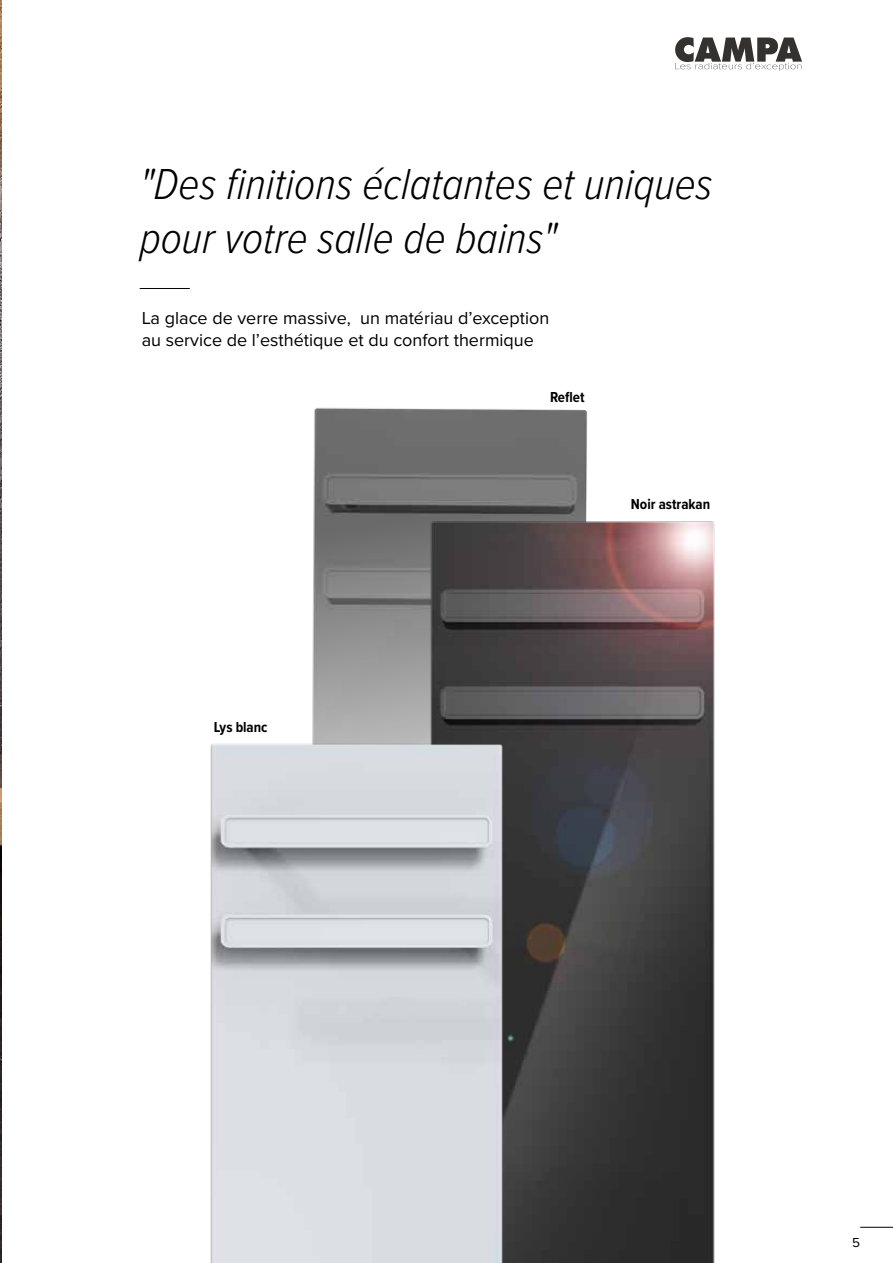
<style>
.page{position:relative;width:893px;height:1263px;background:#fff}
.page>*{position:absolute;margin:0;border:0;box-sizing:border-box;transform-origin:0 0}
.t1{font:italic 300 45px/54px "Proxima Nova Cond";color:#000}
.t2{font:18px/21.6px "Proxima Nova";color:#000}
.t3{font:700 15px "Proxima Nova Cond";color:#000}
.t4{font:13.5px "Proxima Nova";color:#000}
</style>
<div class="page">
<img style="left:0;top:0;width:2px;height:222px">
<svg style="left:675px;top:37px;width:127px;height:34px"></svg>
<img style="left:0;top:222px;width:587px;height:225px">
<img style="left:0;top:447px;width:893px;height:816px">
<img style="left:185px;top:668px;width:344px;height:595px">
<hr style="left:140px;top:288px;width:50px;height:1px;background:#000">
<h1 class="t1" style="left:140px;top:158px;width:574px">"Des finitions éclatantes et uniques pour votre salle de bains"</h1>
<p class="t2" style="left:142px;top:308px;width:409px">La glace de verre massive, un matériau d’exception au service de l’esthétique et du confort thermique</p>
<p class="t3" style="left:214px;top:718px;width:55px">Lys blanc</p>
<p class="t3" style="left:550px;top:388px;width:36px">Reflet</p>
<p class="t3" style="left:631px;top:495px;width:81px">Noir astrakan</p>
<p class="t4" style="left:852px;top:1234px;width:9px">5</p>
</div>
